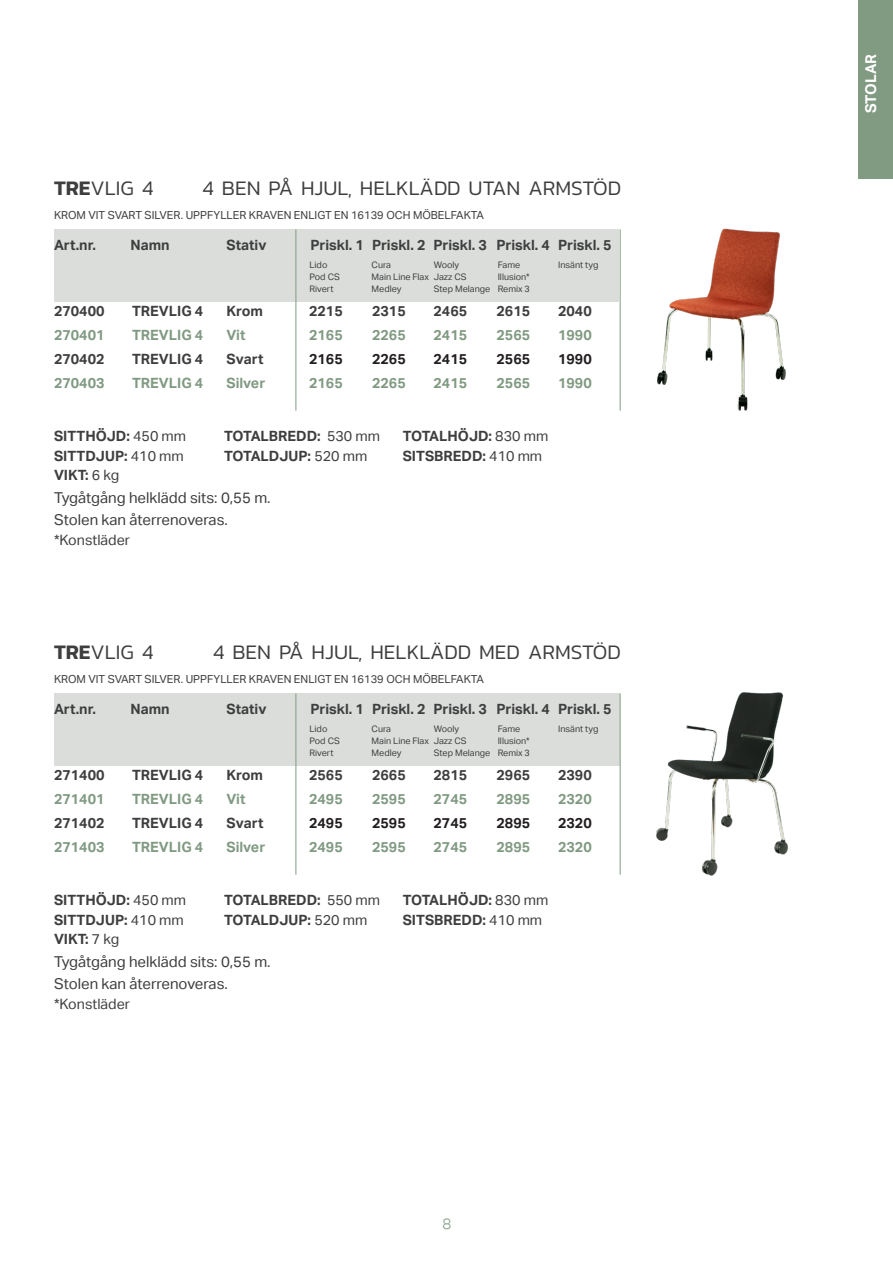
<style>
.page{position:relative;width:893px;height:1263px;background:#fff}
.page>*{position:absolute;margin:0;border:0;box-sizing:border-box;transform-origin:0 0}
.t1{font:300 21px "Kanit";color:#3e3e3f}
.t2{font:15px/22.5px "Aktiv Grotesk";color:#3e3e3f}
.t3{font:700 15px "Aktiv Grotesk";color:#fff}
.t4{font:300 15px "Aktiv Grotesk";color:#819a82}
.ARTIKELLISTA1_RUBRIK{font:700 14.25px "Aktiv Grotesk";color:#3e3e3f}
.ARTIKELLISTA{font:700 14.25px "Aktiv Grotesk";color:#819a82}
.ARTIKELLISTA-2{font:700 14.25px "Aktiv Grotesk";color:#3e3e3f}
.ARTIKELLISTA-3{font:700 14.25px "Aktiv Grotesk";color:#231f20}
.t5{font:14.25px "Aktiv Grotesk";color:#3e3e3f}
.t6{font:11.1px "Aktiv Grotesk";color:#3e3e3f}
.Tyg_text{font:9px "Aktiv Grotesk";color:#3e3e3f}
.s1{font-weight:600}
.s2{font-weight:400}
</style>
<div class="page">
<img style="left:619px;top:692px;width:170px;height:184px">
<div style="left:54px;top:229px;width:566px;height:73px;background:#dbdddb"></div>
<div style="left:54px;top:693px;width:566px;height:73px;background:#dbdddb"></div>
<img style="left:657px;top:228px;width:130px;height:183px">
<hr style="left:296px;top:229px;width:1px;height:182px;background:#819a82">
<hr style="left:620px;top:229px;width:1px;height:182px;background:#819a82">
<hr style="left:296px;top:693px;width:1px;height:182px;background:#819a82">
<hr style="left:620px;top:693px;width:1px;height:182px;background:#819a82">
<div style="left:859px;top:0;width:34px;height:179px;background:#819a82"></div>
<p class="t1" style="left:54px;top:173px;width:101px"><span class="s1">TRE</span>VLIG 4</p>
<p class="t1" style="left:202px;top:173px;width:420px">4 BEN PÅ HJUL, HELKLÄDD UTAN ARMSTÖD</p>
<p class="t6" style="left:54px;top:208px;width:431px">KROM VIT SVART SILVER. UPPFYLLER KRAVEN ENLIGT EN 16139 OCH MÖBELFAKTA</p>
<p class="ARTIKELLISTA1_RUBRIK" style="left:54px;top:237px;width:43px">Art.nr.</p>
<p class="ARTIKELLISTA1_RUBRIK" style="left:131px;top:237px;width:41px">Namn</p>
<p class="ARTIKELLISTA1_RUBRIK" style="left:226px;top:237px;width:41px">Stativ</p>
<p class="ARTIKELLISTA1_RUBRIK" style="left:310px;top:237px;width:303px">Priskl. 1 Priskl. 2 Priskl. 3 Priskl. 4 Priskl. 5</p>
<p class="Tyg_text" style="left:310px;top:260px;width:19px">Lido</p>
<p class="Tyg_text" style="left:310px;top:272px;width:32px">Pod CS</p>
<p class="Tyg_text" style="left:310px;top:284px;width:25px">Rivert</p>
<p class="Tyg_text" style="left:372px;top:260px;width:21px">Cura</p>
<p class="Tyg_text" style="left:372px;top:272px;width:59px">Main Line Flax</p>
<p class="Tyg_text" style="left:372px;top:284px;width:31px">Medley</p>
<p class="Tyg_text" style="left:434px;top:260px;width:27px">Wooly</p>
<p class="Tyg_text" style="left:434px;top:272px;width:35px">Jazz CS</p>
<p class="Tyg_text" style="left:434px;top:284px;width:58px">Step Melange</p>
<p class="Tyg_text" style="left:498px;top:260px;width:24px">Fame</p>
<p class="Tyg_text" style="left:498px;top:272px;width:33px">Illusion*</p>
<p class="Tyg_text" style="left:498px;top:284px;width:34px">Remix 3</p>
<p class="Tyg_text" style="left:558px;top:260px;width:42px">Insänt tyg</p>
<p class="ARTIKELLISTA-2" style="left:54px;top:303px;width:52px">270400</p>
<p class="ARTIKELLISTA-2" style="left:132px;top:303px;width:73px">TREVLIG 4</p>
<p class="ARTIKELLISTA-2" style="left:227px;top:303px;width:38px">Krom</p>
<p class="ARTIKELLISTA-2" style="left:309px;top:303px;width:35px">2215</p>
<p class="ARTIKELLISTA-2" style="left:372px;top:303px;width:35px">2315</p>
<p class="ARTIKELLISTA-2" style="left:434px;top:303px;width:35px">2465</p>
<p class="ARTIKELLISTA-2" style="left:497px;top:303px;width:35px">2615</p>
<p class="ARTIKELLISTA-2" style="left:558px;top:303px;width:35px">2040</p>
<p class="ARTIKELLISTA" style="left:54px;top:327px;width:52px">270401</p>
<p class="ARTIKELLISTA" style="left:132px;top:327px;width:73px">TREVLIG 4</p>
<p class="ARTIKELLISTA" style="left:227px;top:327px;width:20px">Vit</p>
<p class="ARTIKELLISTA" style="left:309px;top:327px;width:35px">2165</p>
<p class="ARTIKELLISTA" style="left:372px;top:327px;width:35px">2265</p>
<p class="ARTIKELLISTA" style="left:434px;top:327px;width:35px">2415</p>
<p class="ARTIKELLISTA" style="left:497px;top:327px;width:35px">2565</p>
<p class="ARTIKELLISTA" style="left:558px;top:327px;width:35px">1990</p>
<p class="ARTIKELLISTA-2" style="left:54px;top:351px;width:52px">270402</p>
<p class="ARTIKELLISTA-2" style="left:132px;top:351px;width:73px">TREVLIG 4</p>
<p class="ARTIKELLISTA-2" style="left:227px;top:351px;width:38px">Svart</p>
<p class="ARTIKELLISTA-3" style="left:309px;top:351px;width:35px">2165</p>
<p class="ARTIKELLISTA-3" style="left:372px;top:351px;width:35px">2265</p>
<p class="ARTIKELLISTA-3" style="left:434px;top:351px;width:35px">2415</p>
<p class="ARTIKELLISTA-3" style="left:497px;top:351px;width:35px">2565</p>
<p class="ARTIKELLISTA-3" style="left:558px;top:351px;width:35px">1990</p>
<p class="ARTIKELLISTA" style="left:54px;top:375px;width:52px">270403</p>
<p class="ARTIKELLISTA" style="left:132px;top:375px;width:73px">TREVLIG 4</p>
<p class="ARTIKELLISTA" style="left:227px;top:375px;width:40px">Silver</p>
<p class="ARTIKELLISTA" style="left:309px;top:375px;width:35px">2165</p>
<p class="ARTIKELLISTA" style="left:372px;top:375px;width:35px">2265</p>
<p class="ARTIKELLISTA" style="left:434px;top:375px;width:35px">2415</p>
<p class="ARTIKELLISTA" style="left:497px;top:375px;width:35px">2565</p>
<p class="ARTIKELLISTA" style="left:558px;top:375px;width:35px">1990</p>
<p class="ARTIKELLISTA1_RUBRIK" style="left:54px;top:428px;width:134px">SITTHÖJD: <span class="s2">450 mm</span></p>
<p class="ARTIKELLISTA1_RUBRIK" style="left:224px;top:428px;width:158px">TOTALBREDD: <span class="s2">530 mm</span></p>
<p class="ARTIKELLISTA1_RUBRIK" style="left:403px;top:428px;width:147px">TOTALHÖJD: <span class="s2">830 mm</span></p>
<p class="ARTIKELLISTA1_RUBRIK" style="left:54px;top:447px;width:131px">SITTDJUP: <span class="s2">410 mm</span></p>
<p class="ARTIKELLISTA1_RUBRIK" style="left:224px;top:447px;width:145px">TOTALDJUP: <span class="s2">520 mm</span></p>
<p class="ARTIKELLISTA1_RUBRIK" style="left:403px;top:447px;width:141px">SITSBREDD: <span class="s2">410 mm</span></p>
<p class="ARTIKELLISTA1_RUBRIK" style="left:54px;top:467px;width:67px">VIKT: <span class="s2">6 kg</span></p>
<p class="t2" style="left:54px;top:486px;width:218px">Tygåtgång helklädd sits: 0,55 m.<br>Stolen kan återrenoveras.</p>
<p class="t5" style="left:54px;top:531px;width:78px">*Konstläder</p>
<p class="t1" style="left:54px;top:637px;width:101px"><span class="s1">TRE</span>VLIG 4</p>
<p class="t1" style="left:213px;top:637px;width:409px">4 BEN PÅ HJUL, HELKLÄDD MED ARMSTÖD</p>
<p class="t6" style="left:54px;top:673px;width:431px">KROM VIT SVART SILVER. UPPFYLLER KRAVEN ENLIGT EN 16139 OCH MÖBELFAKTA</p>
<p class="ARTIKELLISTA1_RUBRIK" style="left:54px;top:701px;width:43px">Art.nr.</p>
<p class="ARTIKELLISTA1_RUBRIK" style="left:131px;top:701px;width:41px">Namn</p>
<p class="ARTIKELLISTA1_RUBRIK" style="left:226px;top:701px;width:41px">Stativ</p>
<p class="ARTIKELLISTA1_RUBRIK" style="left:310px;top:701px;width:303px">Priskl. 1 Priskl. 2 Priskl. 3 Priskl. 4 Priskl. 5</p>
<p class="Tyg_text" style="left:310px;top:724px;width:19px">Lido</p>
<p class="Tyg_text" style="left:310px;top:736px;width:32px">Pod CS</p>
<p class="Tyg_text" style="left:310px;top:748px;width:25px">Rivert</p>
<p class="Tyg_text" style="left:372px;top:724px;width:21px">Cura</p>
<p class="Tyg_text" style="left:372px;top:736px;width:59px">Main Line Flax</p>
<p class="Tyg_text" style="left:372px;top:748px;width:31px">Medley</p>
<p class="Tyg_text" style="left:434px;top:724px;width:27px">Wooly</p>
<p class="Tyg_text" style="left:434px;top:736px;width:35px">Jazz CS</p>
<p class="Tyg_text" style="left:434px;top:748px;width:58px">Step Melange</p>
<p class="Tyg_text" style="left:498px;top:724px;width:24px">Fame</p>
<p class="Tyg_text" style="left:498px;top:736px;width:33px">Illusion*</p>
<p class="Tyg_text" style="left:498px;top:748px;width:34px">Remix 3</p>
<p class="Tyg_text" style="left:558px;top:724px;width:42px">Insänt tyg</p>
<p class="ARTIKELLISTA-2" style="left:54px;top:767px;width:52px">271400</p>
<p class="ARTIKELLISTA-2" style="left:132px;top:767px;width:73px">TREVLIG 4</p>
<p class="ARTIKELLISTA-2" style="left:227px;top:767px;width:38px">Krom</p>
<p class="ARTIKELLISTA-2" style="left:309px;top:767px;width:35px">2565</p>
<p class="ARTIKELLISTA-2" style="left:372px;top:767px;width:35px">2665</p>
<p class="ARTIKELLISTA-2" style="left:434px;top:767px;width:35px">2815</p>
<p class="ARTIKELLISTA-2" style="left:497px;top:767px;width:35px">2965</p>
<p class="ARTIKELLISTA-2" style="left:558px;top:767px;width:35px">2390</p>
<p class="ARTIKELLISTA" style="left:54px;top:791px;width:52px">271401</p>
<p class="ARTIKELLISTA" style="left:132px;top:791px;width:73px">TREVLIG 4</p>
<p class="ARTIKELLISTA" style="left:227px;top:791px;width:20px">Vit</p>
<p class="ARTIKELLISTA" style="left:309px;top:791px;width:35px">2495</p>
<p class="ARTIKELLISTA" style="left:372px;top:791px;width:35px">2595</p>
<p class="ARTIKELLISTA" style="left:434px;top:791px;width:35px">2745</p>
<p class="ARTIKELLISTA" style="left:497px;top:791px;width:35px">2895</p>
<p class="ARTIKELLISTA" style="left:558px;top:791px;width:35px">2320</p>
<p class="ARTIKELLISTA-2" style="left:54px;top:815px;width:52px">271402</p>
<p class="ARTIKELLISTA-2" style="left:132px;top:815px;width:73px">TREVLIG 4</p>
<p class="ARTIKELLISTA-2" style="left:227px;top:815px;width:38px">Svart</p>
<p class="ARTIKELLISTA-3" style="left:309px;top:815px;width:35px">2495</p>
<p class="ARTIKELLISTA-3" style="left:372px;top:815px;width:35px">2595</p>
<p class="ARTIKELLISTA-3" style="left:434px;top:815px;width:35px">2745</p>
<p class="ARTIKELLISTA-3" style="left:497px;top:815px;width:35px">2895</p>
<p class="ARTIKELLISTA-3" style="left:558px;top:815px;width:35px">2320</p>
<p class="ARTIKELLISTA" style="left:54px;top:839px;width:52px">271403</p>
<p class="ARTIKELLISTA" style="left:132px;top:839px;width:73px">TREVLIG 4</p>
<p class="ARTIKELLISTA" style="left:227px;top:839px;width:40px">Silver</p>
<p class="ARTIKELLISTA" style="left:309px;top:839px;width:35px">2495</p>
<p class="ARTIKELLISTA" style="left:372px;top:839px;width:35px">2595</p>
<p class="ARTIKELLISTA" style="left:434px;top:839px;width:35px">2745</p>
<p class="ARTIKELLISTA" style="left:497px;top:839px;width:35px">2895</p>
<p class="ARTIKELLISTA" style="left:558px;top:839px;width:35px">2320</p>
<p class="ARTIKELLISTA1_RUBRIK" style="left:54px;top:892px;width:134px">SITTHÖJD: <span class="s2">450 mm</span></p>
<p class="ARTIKELLISTA1_RUBRIK" style="left:224px;top:892px;width:158px">TOTALBREDD: <span class="s2">550 mm</span></p>
<p class="ARTIKELLISTA1_RUBRIK" style="left:403px;top:892px;width:147px">TOTALHÖJD: <span class="s2">830 mm</span></p>
<p class="ARTIKELLISTA1_RUBRIK" style="left:54px;top:911px;width:131px">SITTDJUP: <span class="s2">410 mm</span></p>
<p class="ARTIKELLISTA1_RUBRIK" style="left:224px;top:911px;width:145px">TOTALDJUP: <span class="s2">520 mm</span></p>
<p class="ARTIKELLISTA1_RUBRIK" style="left:403px;top:911px;width:141px">SITSBREDD: <span class="s2">410 mm</span></p>
<p class="ARTIKELLISTA1_RUBRIK" style="left:54px;top:931px;width:67px">VIKT: <span class="s2">7 kg</span></p>
<p class="t2" style="left:54px;top:950px;width:218px">Tygåtgång helklädd sits: 0,55 m.<br>Stolen kan återrenoveras.</p>
<p class="t5" style="left:54px;top:995px;width:78px">*Konstläder</p>
<p class="t4" style="left:442px;top:1215px;width:10px">8</p>
<p class="t3" style="left:862px;top:113px;width:61px;rotate:-90deg">STOLAR</p>
</div>
